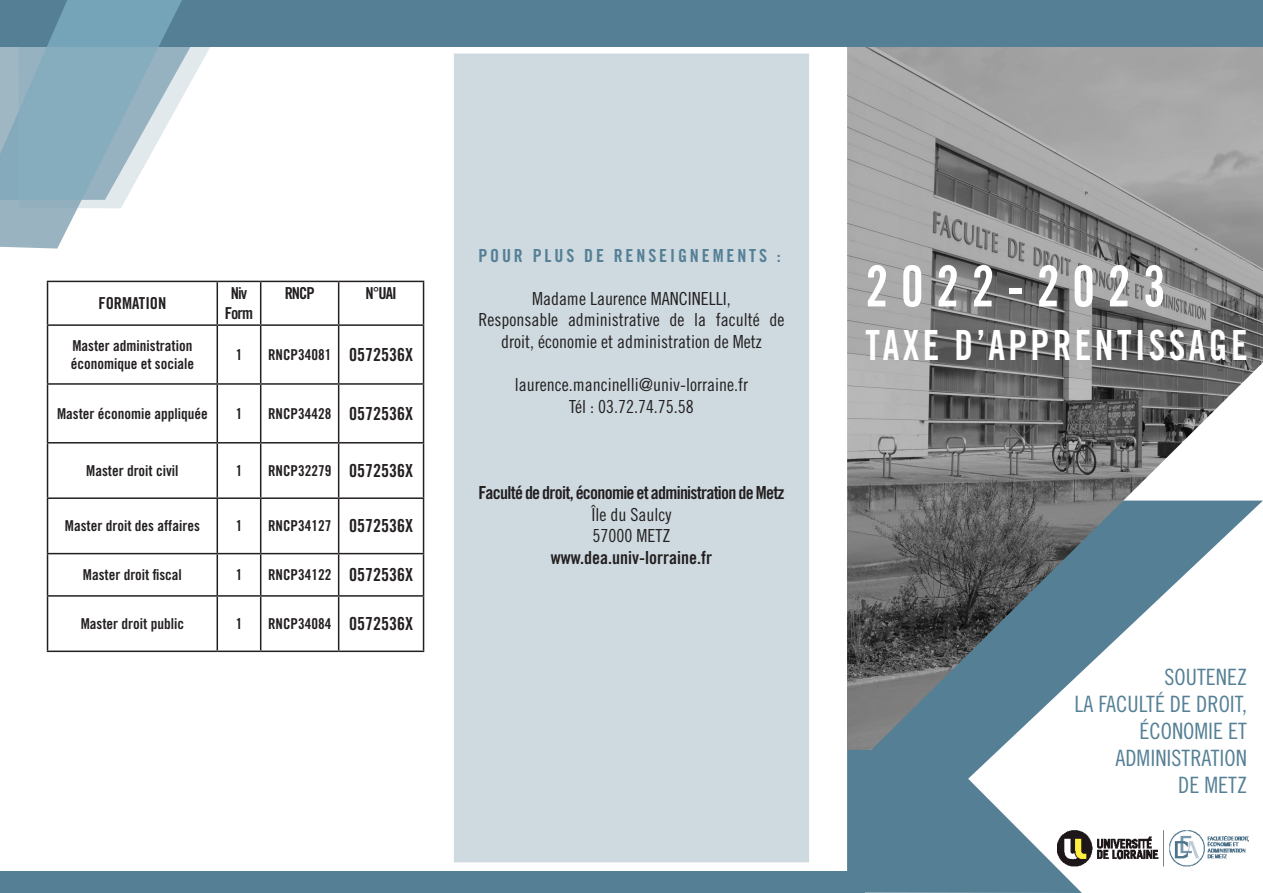
<style>
.page{position:relative;width:1263px;height:893px;background:#fff}
.page>*{position:absolute;margin:0;border:0;box-sizing:border-box;transform-origin:0 0}
.t1{font:56.55px "Trade Gothic LT Std Bd Cn 20";letter-spacing:.25em;color:#fff;scale:.9 1}
.t2{font:41.7px "Trade Gothic LT Std Bd Cn 20";letter-spacing:.09em;color:#fff;scale:.9 1}
.t3{font:22.5px/27px "Trade Gothic LT Std Cn 18";color:#547f95;text-align:right}
.t4{font:18px/21.6px "Trade Gothic LT Std Cn 18";color:#231f20;text-align:center}
.t5{font:18px "Trade Gothic LT Std Bd Cn 20";color:#231f20}
.t6{font:18px "Trade Gothic LT Std Bd Cn 20";letter-spacing:-.04em;color:#231f20}
.t7{font:18px "Trade Gothic LT Std Bd Cn 20";letter-spacing:.16em;color:#547f95}
.t8{font:16.5px "Trade Gothic LT Std Bd Cn 20";letter-spacing:-.06em;color:#231f20}
.t9{font:16.5px "Trade Gothic LT Std Bd Cn 20";color:#231f20}
.t10{font:15px/18px "Trade Gothic LT Std Bd Cn 20";color:#231f20}
</style>
<div class="page">
<svg style="left:847px;top:750px;width:344px;height:117px"></svg>
<svg style="left:827px;top:765px;width:255px;height:128px"></svg>
<img style="left:847px;top:47px;width:416px;height:703px">
<div style="left:0;top:0;width:1263px;height:47px;background:#547f95"></div>
<img style="left:1057px;top:829px;width:192px;height:37px">
<svg style="left:183px;top:47px;width:27px;height:49px"></svg>
<svg style="left:0;top:0;width:183px;height:249px"></svg>
<hr style="left:47px;top:281px;width:170px;height:1px;background:#231f20">
<hr style="left:47px;top:282px;width:1px;height:42px;background:#231f20">
<hr style="left:217px;top:281px;width:44px;height:1px;background:#231f20">
<hr style="left:217px;top:282px;width:1px;height:42px;background:#231f20">
<hr style="left:261px;top:281px;width:78px;height:1px;background:#231f20">
<hr style="left:260px;top:282px;width:1px;height:42px;background:#231f20">
<hr style="left:339px;top:281px;width:85px;height:1px;background:#231f20">
<hr style="left:338px;top:282px;width:1px;height:42px;background:#231f20">
<hr style="left:423px;top:282px;width:1px;height:42px;background:#231f20">
<hr style="left:47px;top:324px;width:170px;height:2px;background:#231f20">
<hr style="left:47px;top:326px;width:1px;height:57px;background:#231f20">
<hr style="left:217px;top:324px;width:44px;height:2px;background:#231f20">
<hr style="left:217px;top:326px;width:1px;height:57px;background:#231f20">
<hr style="left:261px;top:324px;width:78px;height:2px;background:#231f20">
<hr style="left:260px;top:326px;width:1px;height:57px;background:#231f20">
<hr style="left:339px;top:324px;width:85px;height:2px;background:#231f20">
<hr style="left:338px;top:326px;width:1px;height:57px;background:#231f20">
<hr style="left:423px;top:326px;width:1px;height:57px;background:#231f20">
<hr style="left:47px;top:383px;width:170px;height:2px;background:#231f20">
<hr style="left:47px;top:385px;width:1px;height:57px;background:#231f20">
<hr style="left:217px;top:383px;width:44px;height:2px;background:#231f20">
<hr style="left:217px;top:385px;width:1px;height:57px;background:#231f20">
<hr style="left:261px;top:383px;width:78px;height:2px;background:#231f20">
<hr style="left:260px;top:385px;width:1px;height:57px;background:#231f20">
<hr style="left:339px;top:383px;width:85px;height:2px;background:#231f20">
<hr style="left:338px;top:385px;width:1px;height:57px;background:#231f20">
<hr style="left:423px;top:385px;width:1px;height:57px;background:#231f20">
<hr style="left:47px;top:442px;width:170px;height:2px;background:#231f20">
<hr style="left:47px;top:444px;width:1px;height:53px;background:#231f20">
<hr style="left:217px;top:442px;width:44px;height:2px;background:#231f20">
<hr style="left:217px;top:444px;width:1px;height:53px;background:#231f20">
<hr style="left:261px;top:442px;width:78px;height:2px;background:#231f20">
<hr style="left:260px;top:444px;width:1px;height:53px;background:#231f20">
<hr style="left:339px;top:442px;width:85px;height:2px;background:#231f20">
<hr style="left:338px;top:444px;width:1px;height:53px;background:#231f20">
<hr style="left:423px;top:444px;width:1px;height:53px;background:#231f20">
<hr style="left:47px;top:497px;width:170px;height:2px;background:#231f20">
<hr style="left:47px;top:499px;width:1px;height:54px;background:#231f20">
<hr style="left:217px;top:497px;width:44px;height:2px;background:#231f20">
<hr style="left:217px;top:499px;width:1px;height:54px;background:#231f20">
<hr style="left:261px;top:497px;width:78px;height:2px;background:#231f20">
<hr style="left:260px;top:499px;width:1px;height:54px;background:#231f20">
<hr style="left:339px;top:497px;width:85px;height:2px;background:#231f20">
<hr style="left:338px;top:499px;width:1px;height:54px;background:#231f20">
<hr style="left:423px;top:499px;width:1px;height:54px;background:#231f20">
<hr style="left:47px;top:553px;width:170px;height:1px;background:#231f20">
<hr style="left:47px;top:554px;width:1px;height:41px;background:#231f20">
<hr style="left:217px;top:553px;width:44px;height:1px;background:#231f20">
<hr style="left:217px;top:554px;width:1px;height:41px;background:#231f20">
<hr style="left:261px;top:553px;width:78px;height:1px;background:#231f20">
<hr style="left:260px;top:554px;width:1px;height:41px;background:#231f20">
<hr style="left:339px;top:553px;width:85px;height:1px;background:#231f20">
<hr style="left:338px;top:554px;width:1px;height:41px;background:#231f20">
<hr style="left:423px;top:554px;width:1px;height:41px;background:#231f20">
<hr style="left:47px;top:595px;width:170px;height:2px;background:#231f20">
<hr style="left:47px;top:597px;width:1px;height:54px;background:#231f20">
<hr style="left:217px;top:595px;width:44px;height:2px;background:#231f20">
<hr style="left:217px;top:597px;width:1px;height:54px;background:#231f20">
<hr style="left:261px;top:595px;width:78px;height:2px;background:#231f20">
<hr style="left:260px;top:597px;width:1px;height:54px;background:#231f20">
<hr style="left:339px;top:595px;width:85px;height:2px;background:#231f20">
<hr style="left:338px;top:597px;width:1px;height:54px;background:#231f20">
<hr style="left:423px;top:597px;width:1px;height:54px;background:#231f20">
<hr style="left:47px;top:651px;width:170px;height:1px;background:#231f20">
<hr style="left:217px;top:651px;width:44px;height:1px;background:#231f20">
<hr style="left:261px;top:651px;width:78px;height:1px;background:#231f20">
<hr style="left:339px;top:651px;width:85px;height:1px;background:#231f20">
<div style="left:454px;top:54px;width:355px;height:808px;background:#cedae0"></div>
<div style="left:0;top:872px;width:864px;height:21px;background:#547f95"></div>
<p class="t9" style="left:98px;top:293px;width:70px">FORMATION</p>
<p class="t8" style="left:231px;top:283px;width:18px">Niv</p>
<p class="t8" style="left:225px;top:303px;width:30px">Form</p>
<p class="t8" style="left:285px;top:283px;width:32px">RNCP</p>
<p class="t8" style="left:366px;top:283px;width:33px">N°UAI</p>
<p class="t10" style="left:71px;top:336px;width:125px">Master administration économique et sociale</p>
<p class="t10" style="left:236px;top:345px;width:8px">1</p>
<p class="t10" style="left:268px;top:345px;width:65px">RNCP34081</p>
<p class="t5" style="left:349px;top:344px;width:65px">0572536X</p>
<p class="t10" style="left:57px;top:404px;width:152px">Master économie appliquée</p>
<p class="t10" style="left:236px;top:404px;width:8px">1</p>
<p class="t10" style="left:268px;top:404px;width:65px">RNCP34428</p>
<p class="t5" style="left:349px;top:402px;width:65px">0572536X</p>
<p class="t10" style="left:86px;top:461px;width:94px">Master droit civil</p>
<p class="t10" style="left:236px;top:461px;width:8px">1</p>
<p class="t10" style="left:268px;top:461px;width:65px">RNCP32279</p>
<p class="t5" style="left:349px;top:460px;width:65px">0572536X</p>
<p class="t10" style="left:65px;top:517px;width:136px">Master droit des affaires</p>
<p class="t10" style="left:236px;top:517px;width:8px">1</p>
<p class="t10" style="left:268px;top:517px;width:65px">RNCP34127</p>
<p class="t5" style="left:349px;top:515px;width:65px">0572536X</p>
<p class="t10" style="left:83px;top:566px;width:101px">Master droit fiscal</p>
<p class="t10" style="left:236px;top:566px;width:8px">1</p>
<p class="t10" style="left:268px;top:566px;width:65px">RNCP34122</p>
<p class="t5" style="left:349px;top:564px;width:65px">0572536X</p>
<p class="t10" style="left:81px;top:615px;width:105px">Master droit public</p>
<p class="t10" style="left:236px;top:615px;width:8px">1</p>
<p class="t10" style="left:268px;top:615px;width:65px">RNCP34084</p>
<p class="t5" style="left:349px;top:613px;width:65px">0572536X</p>
<p class="t7" style="left:478px;top:244px;width:304px">POUR PLUS DE RENSEIGNEMENTS :</p>
<p class="t4" style="left:532px;top:287px;width:200px">Madame Laurence MANCINELLI,</p>
<p class="t4" style="left:478px;top:309px;width:308px">Responsable administrative de la faculté de droit, économie et administration de Metz</p>
<p class="t4" style="left:515px;top:374px;width:235px">laurence.mancinelli@univ-lorraine.fr</p>
<p class="t4" style="left:569px;top:395px;width:126px">Tél : 03.72.74.75.58</p>
<p class="t6" style="left:478px;top:482px;width:308px">Faculté de droit, économie et administration de Metz</p>
<p class="t4" style="left:591px;top:503px;width:81px">Île du Saulcy</p>
<p class="t4" style="left:592px;top:525px;width:79px">57000 METZ</p>
<p class="t5" style="left:551px;top:547px;width:163px">www.dea.univ-lorraine.fr</p>
<p class="t1" style="left:865px;top:252px;width:335px">2022-2023</p>
<p class="t2" style="left:865px;top:320px;width:426px">TAXE D’APPRENTISSAGE</p>
<p class="t3" style="left:1164px;top:663px;width:84px">SOUTENEZ</p>
<p class="t3" style="left:1075px;top:690px;width:174px">LA FACULTÉ DE DROIT,<br>ÉCONOMIE ET</p>
<p class="t3" style="left:1115px;top:744px;width:133px">ADMINISTRATION</p>
<p class="t3" style="left:1178px;top:771px;width:70px">DE METZ</p>
</div>
